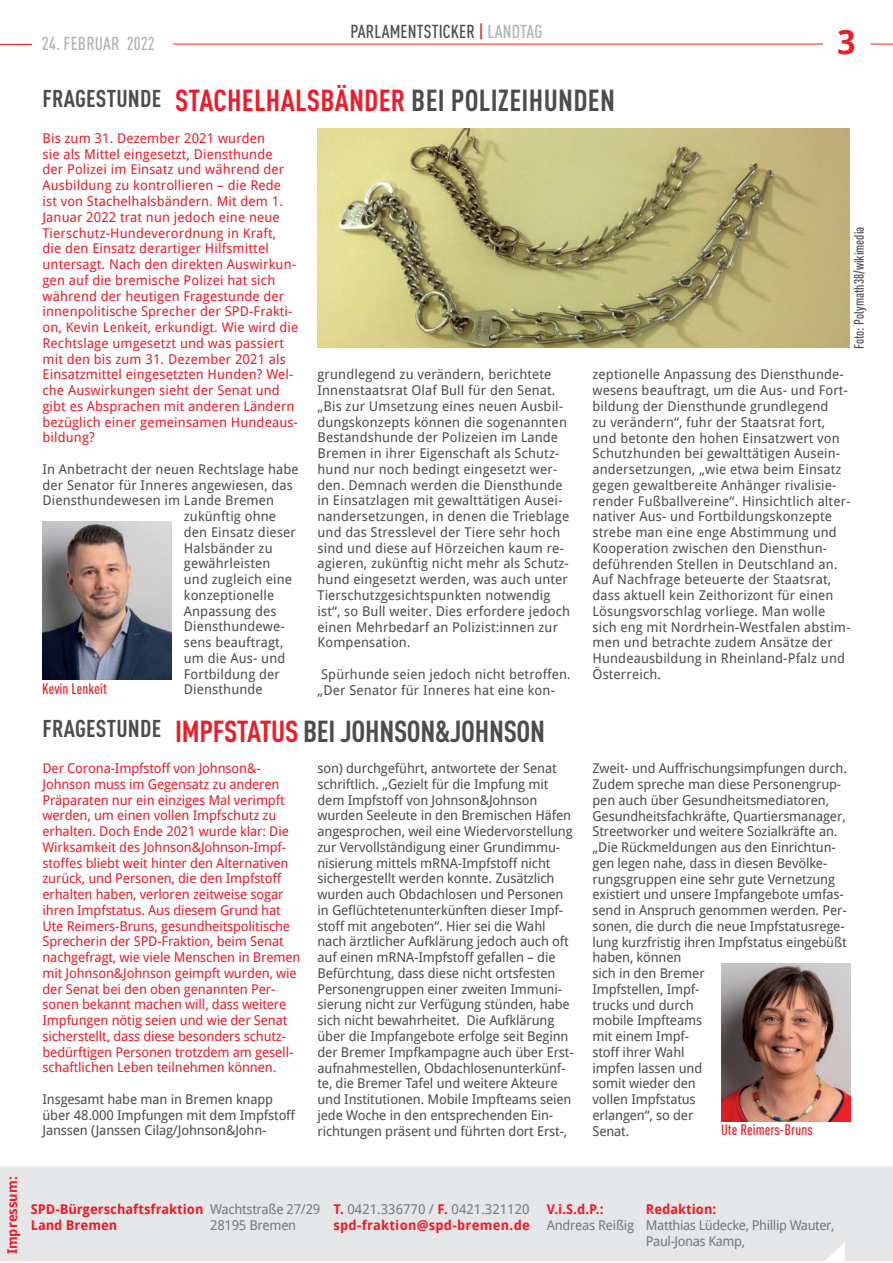
<style>
.page{position:relative;width:893px;height:1263px;background:#fff}
.page>*{position:absolute;margin:0;border:0;box-sizing:border-box;transform-origin:0 0}
.t1{font:700 33px "Droid Sans Pro";color:#ee1c28}
.t2{font:700 condensed 30px "DINOT";letter-spacing:.01em;color:#ee1c28}
.t3{font:700 condensed 30px "DINOT";letter-spacing:-.01em;color:#4b4c4d}
.t4{font:500 condensed 18.6px "DINOT";letter-spacing:.01em;color:#4b4c4d}
.t5{font:500 condensed 18.6px "DINOT";letter-spacing:.005em;color:#b2b3b7}
.t6{font:500 condensed 15px "DINOT";letter-spacing:.005em;color:#ee1c28}
.t7{font:13.5px/15.8px "Droid Sans Pro";letter-spacing:.01em;color:#4b4c4d}
.t8{font:13.5px/15.8px "Droid Sans Pro";letter-spacing:-.01em;color:#4b4c4d}
.t9{font:13.5px/15.8px "Droid Sans Pro";letter-spacing:-.01em;color:#ee1c28}
.t10{font:13.5px/15.8px "Droid Sans Pro";letter-spacing:.01em;color:#ee1c28}
.t11{font:13.5px/15.8px "Droid Sans Pro";letter-spacing:-.03em;color:#76787b}
.t12{font:700 13.5px/15.8px "Droid Sans Pro";color:#ee1c28}
.t13{font:700 13.5px/15.8px "Droid Sans Pro";letter-spacing:.02em;color:#ee1c28}
.t14{font:500 condensed 13.5px "DINOT";color:#4b4c4d}
.s1{color:#ee1c28}
.s2{color:#b2b3b7}
.s3{font-size:24px;color:#4b4c4d}
.s4{color:#4b4c4d}
.s5{font-size:24px}
.s6{font-weight:400;color:#76787b}
</style>
<div class="page">
<hr style="left:173px;top:44px;width:650px;height:1px;background:#ee1c28">
<hr style="left:0;top:44px;width:32px;height:1px;background:#ee1c28">
<svg style="left:870px;top:44px;width:23px;height:1px"></svg>
<img style="left:42px;top:522px;width:129px;height:157px">
<div style="left:0;top:1166px;width:893px;height:95px;background:#e5e6e8"></div>
<img style="left:721px;top:963px;width:129px;height:158px">
<img style="left:317px;top:128px;width:532px;height:220px">
<h3 class="t4" style="left:350px;top:20px;width:194px">PARLAMENTSTICKER <span class="s1">|</span> <span class="s2">LANDTAG</span></h3>
<h3 class="t5" style="left:42px;top:33px;width:115px">24. FEBRUAR 2022</h3>
<h1 class="t1" style="left:837px;top:19px;width:20px">3</h1>
<h2 class="t2" style="left:43px;top:83px;width:574px"><span class="s3">FRAGESTUNDE</span> STACHELHALSBÄNDER <span class="s4">BEI POLIZEIHUNDEN</span></h2>
<p class="t10" style="left:43px;top:130px;width:257px">Bis zum 31. Dezember 2021 wurden<br>sie als Mittel eingesetzt, Diensthunde<br>der Polizei im Einsatz und während der Ausbildung zu kontrollieren – die Rede ist von Stachelhalsbändern. Mit dem 1.<br>Januar 2022 trat nun jedoch eine neue Tierschutz-Hundeverordnung in Kraft, die den Einsatz derartiger Hilfsmittel untersagt. Nach den direkten Auswirkun&shy;gen auf die bremische Polizei hat sich während der heutigen Fragestunde der innenpolitische Sprecher der SPD-Frakti&shy;on, Kevin Lenkeit, erkundigt. Wie wird die Rechtslage umgesetzt und was passiert mit den bis zum 31. Dezember 2021 als Einsatzmittel eingesetzten Hunden? Wel&shy;che Auswirkungen sieht der Senat und gibt es Absprachen mit anderen Ländern bezüglich einer gemeinsamen Hundeaus&shy;bildung?</p>
<p class="t7" style="left:43px;top:461px;width:258px">In Anbetracht der neuen Rechtslage habe</p>
<p class="t7" style="left:43px;top:476px;width:252px">der Senator für Inneres angewiesen, das</p>
<p class="t7" style="left:43px;top:492px;width:233px">Diensthundewesen im Lande Bremen</p>
<p class="t7" style="left:184px;top:508px;width:94px">zukünftig ohne</p>
<p class="t7" style="left:184px;top:524px;width:114px">den Einsatz dieser</p>
<p class="t7" style="left:184px;top:539px;width:90px">Halsbänder zu</p>
<p class="t7" style="left:184px;top:555px;width:88px">gewährleisten</p>
<p class="t7" style="left:184px;top:571px;width:110px">und zugleich eine</p>
<p class="t7" style="left:184px;top:587px;width:92px">konzeptionelle</p>
<p class="t7" style="left:184px;top:602px;width:94px">Anpassung des</p>
<p class="t7" style="left:184px;top:618px;width:102px">Diensthundewe-</p>
<p class="t7" style="left:184px;top:634px;width:101px">sens beauftragt,</p>
<p class="t7" style="left:184px;top:650px;width:103px">um die Aus- und</p>
<p class="t7" style="left:184px;top:665px;width:98px">Fortbildung der</p>
<p class="t7" style="left:184px;top:681px;width:80px">Diensthunde</p>
<p class="t14" style="left:851px;top:349px;width:124px;rotate:-90deg">Foto: Polymath38/wikimedia</p>
<p class="t7" style="left:318px;top:366px;width:254px">grundlegend zu verändern, berichtete Innenstaatsrat Olaf Bull für den Senat. „Bis zur Umsetzung eines neuen Ausbil&shy;dungskonzepts können die sogenannten Bestandshunde der Polizeien im Lande Bremen in ihrer Eigenschaft als Schutz&shy;hund nur noch bedingt eingesetzt wer&shy;den. Demnach werden die Diensthunde in Einsatzlagen mit gewalttätigen Ausei&shy;nandersetzungen, in denen die Trieblage und das Stresslevel der Tiere sehr hoch sind und diese auf Hörzeichen kaum re&shy;agieren, zukünftig nicht mehr als Schutz&shy;hund eingesetzt werden, was auch unter Tierschutzgesichtspunkten notwendig ist“, so Bull weiter. Dies erfordere jedoch einen Mehrbedarf an Polizist:innen zur Kompensation.</p>
<p class="t7" style="left:318px;top:666px;width:255px">Spürhunde seien jedoch nicht betroffen. „Der Senator für Inneres hat eine kon-</p>
<p class="t7" style="left:592px;top:366px;width:260px">zeptionelle Anpassung des Diensthunde&shy;wesens beauftragt, um die Aus- und Fort&shy;bildung der Diensthunde grundlegend<br>zu verändern“, fuhr der Staatsrat fort, und betonte den hohen Einsatzwert von Schutzhunden bei gewalttätigen Ausein&shy;andersetzungen, „wie etwa beim Einsatz gegen gewaltbereite Anhänger rivalisie&shy;render Fußballvereine“. Hinsichtlich alter&shy;nativer Aus- und Fortbildungskonzepte strebe man eine enge Abstimmung und Kooperation zwischen den Diensthun&shy;deführenden Stellen in Deutschland an.<br>Auf Nachfrage beteuerte der Staatsrat, dass aktuell kein Zeithorizont für einen Lösungsvorschlag vorliege. Man wolle sich eng mit Nordrhein-Westfalen abstim&shy;men und betrachte zudem Ansätze der Hundeausbildung in Rheinland-Pfalz und Österreich.</p>
<p class="t6" style="left:42px;top:680px;width:66px">Kevin Lenkeit</p>
<h2 class="t3" style="left:42px;top:713px;width:504px"><span class="s5">FRAGESTUNDE</span> <span class="s1">IMPFSTATUS</span> BEI JOHNSON&amp;JOHNSON</h2>
<p class="t9" style="left:42px;top:760px;width:259px">Der Corona-Impfstoff von Johnson&amp;- Johnson muss im Gegensatz zu anderen Präparaten nur ein einziges Mal verimpft werden, um einen vollen Impfschutz zu erhalten. Doch Ende 2021 wurde klar: Die Wirksamkeit des Johnson&amp;Johnson-Impf&shy;stoffes bliebt weit hinter den Alternativen zurück, und Personen, die den Impfstoff erhalten haben, verloren zeitweise sogar ihren Impfstatus. Aus diesem Grund hat Ute Reimers-Bruns, gesundheitspolitische Sprecherin der SPD-Fraktion, beim Senat nachgefragt, wie viele Menschen in Bremen mit Johnson&amp;Johnson geimpft wurden, wie der Senat bei den oben genannten Per&shy;sonen bekannt machen will, dass weitere Impfungen nötig seien und wie der Senat sicherstellt, dass diese besonders schutz&shy;bedürftigen Personen trotzdem am gesell&shy;schaftlichen Leben teilnehmen können.</p>
<p class="t8" style="left:42px;top:1091px;width:255px">Insgesamt habe man in Bremen knapp über 48.000 Impfungen mit dem Impfstoff<br>Janssen (Janssen Cilag/Johnson&amp;John-</p>
<p class="t8" style="left:317px;top:760px;width:258px">son) durchgeführt, antwortete der Senat schriftlich. „Gezielt für die Impfung mit dem Impfstoff von Johnson&amp;Johnson wurden Seeleute in den Bremischen Häfen angesprochen, weil eine Wiedervorstellung zur Vervollständigung einer Grundimmu&shy;nisierung mittels mRNA-Impfstoff nicht sichergestellt werden konnte. Zusätzlich wurden auch Obdachlosen und Personen in Geflüchtetenunterkünften dieser Impf&shy;stoff mit angeboten“. Hier sei die Wahl nach ärztlicher Aufklärung jedoch auch oft auf einen mRNA-Impfstoff gefallen – die Befürchtung, dass diese nicht ortsfesten Personengruppen einer zweiten Immuni&shy;sierung nicht zur Verfügung stünden, habe sich nicht bewahrheitet. Die Aufklärung über die Impfangebote erfolge seit Beginn der Bremer Impfkampagne auch über Erst&shy;aufnahmestellen, Obdachlosenunterkünf&shy;te, die Bremer Tafel und weitere Akteure und Institutionen. Mobile Impfteams seien jede Woche in den entsprechenden Ein&shy;richtungen präsent und führten dort Erst-,</p>
<p class="t8" style="left:592px;top:760px;width:256px">Zweit- und Auffrischungsimpfungen durch.<br>Zudem spreche man diese Personengrup&shy;pen auch über Gesundheitsmediatoren,<br>Gesundheitsfachkräfte, Quartiersmanager,<br>Streetworker und weitere Sozialkräfte an. „Die Rückmeldungen aus den Einrichtun&shy;gen legen nahe, dass in diesen Bevölke&shy;rungsgruppen eine sehr gute Vernetzung existiert und unsere Impfangebote umfas&shy;send in Anspruch genommen werden. Per&shy;sonen, die durch die neue Impfstatusrege&shy;lung kurzfristig ihren Impfstatus eingebüßt haben, können<br>sich in den Bremer<br>Impfstellen, Impf-<br>trucks und durch<br>mobile Impfteams<br>mit einem Impf-<br>stoff ihrer Wahl<br>impfen lassen und<br>somit wieder den<br>vollen Impfstatus<br>erlangen“, so der<br>Senat.</p>
<p class="t6" style="left:721px;top:1121px;width:93px">Ute Reimers-Bruns</p>
<p class="t12" style="left:4px;top:1254px;width:79px;rotate:-90deg">Impressum:</p>
<p class="t12" style="left:31px;top:1201px;width:174px">SPD-Bürgerschaftsfraktion<br>Land Bremen</p>
<p class="t11" style="left:210px;top:1201px;width:112px">Wachtstraße 27/29<br>28195 Bremen</p>
<p class="t13" style="left:333px;top:1201px;width:198px">T. <span class="s6">0421.336770 /</span> F. <span class="s6">0421.321120 </span>spd-fraktion@spd-bremen.de</p>
<p class="t12" style="left:547px;top:1201px;width:58px">V.i.S.d.P.:</p>
<p class="t11" style="left:547px;top:1217px;width:89px">Andreas Reißig</p>
<p class="t12" style="left:646px;top:1201px;width:72px">Redaktion:</p>
<p class="t11" style="left:646px;top:1217px;width:190px">Matthias Lüdecke, Phillip Wauter,<br>Paul-Jonas Kamp,</p>
</div>
